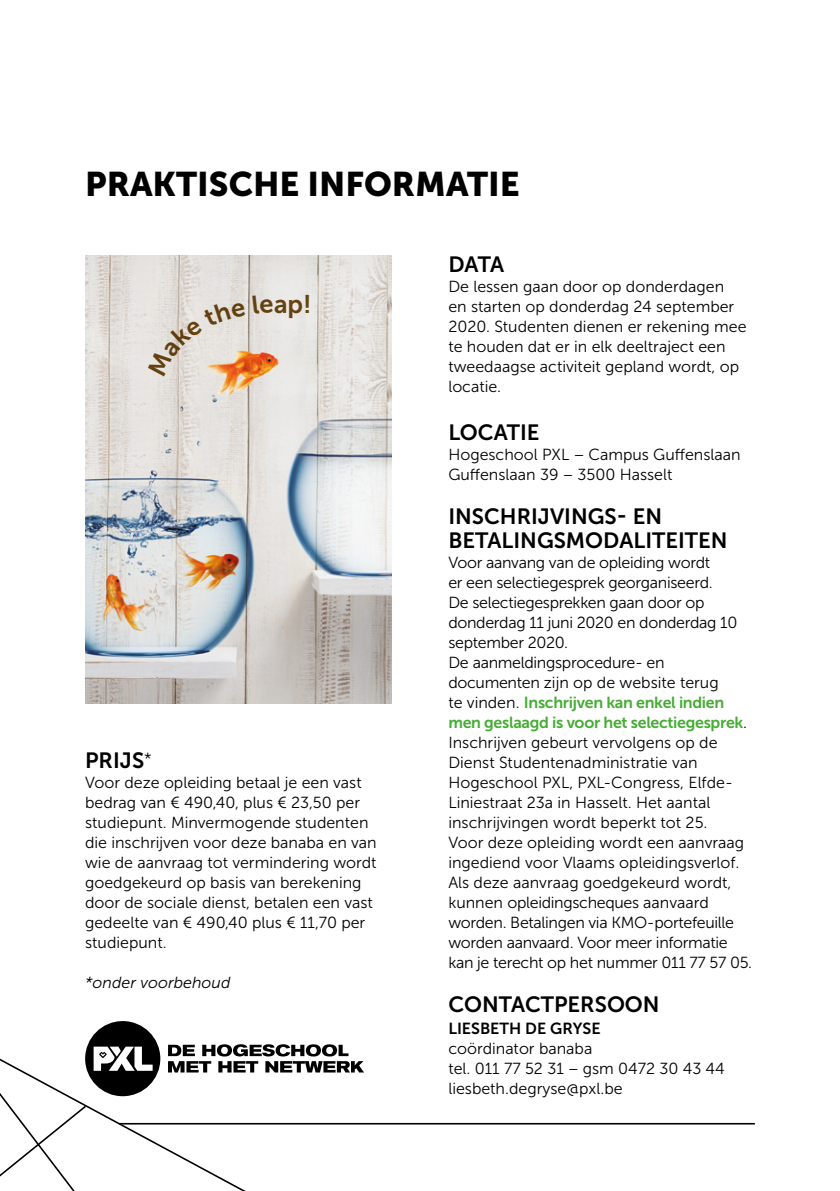
<style>
.page{position:relative;width:840px;height:1191px;background:#fff}
.page>*{position:absolute;margin:0;border:0;box-sizing:border-box;transform-origin:0 0}
.t1{font:34px "Museo Sans 900";color:#000}
.t2{font:25.6px "Museo Sans 700";color:#6f4a11}
.t3{font:22px/24px "Museo Sans 700";color:#000}
.t4{font:16px/20px "Museo Sans 300";color:#000}
.t5{font:16px/20px "Museo Sans 300";letter-spacing:-.02em;color:#000}
.t6{font:16px/20px "Museo Sans 700";letter-spacing:-.02em;color:#45ac34}
.t7{font:italic 16px "Museo Sans 300";color:#000}
.t8{font:16px "Museo Sans 700";color:#000}
.s1{font-size:25.4px}
.s2{font-family:"Museo Sans 300";color:#000}
</style>
<div class="page">
<img style="left:85px;top:255px;width:306px;height:448px">
<hr style="left:119px;top:1123px;width:635px;height:1px;background:#000">
<svg style="left:87px;top:1042px;width:213px;height:149px"></svg>
<div style="left:85px;top:1021px;width:75px;height:75px;background:#000;border-radius:50%"></div>
<svg style="left:0;top:1046px;width:152px;height:145px"></svg>
<svg style="left:168px;top:1044px;width:196px;height:28px"></svg>
<svg style="left:148px;top:301px;width:97px;height:75px;background:#e4dad1"></svg>
<svg style="left:252px;top:296px;width:21px;height:18px"></svg>
<h1 class="t1" style="left:85px;top:164px;width:436px">PRAKTISCHE INFORMATIE</h1>
<h2 class="t2" style="left:274px;top:289px;width:39px"><span class="s1">a</span>p!</h2>
<h3 class="t3" style="left:85px;top:748px;width:68px">PRIJS<sup>*</sup></h3>
<p class="t4" style="left:85px;top:773px;width:293px">Voor deze opleiding betaal je een vast bedrag van € 490,40, plus € 23,50 per studiepunt. Minvermogende studenten die inschrijven voor deze banaba en van wie de aanvraag tot vermindering wordt goedgekeurd op basis van berekening door de sociale dienst, betalen een vast gedeelte van € 490,40 plus € 11,70 per studiepunt.</p>
<p class="t7" style="left:85px;top:974px;width:147px">*onder voorbehoud</p>
<h3 class="t3" style="left:448px;top:252px;width:57px">DATA</h3>
<p class="t4" style="left:448px;top:276px;width:299px">De lessen gaan door op donderdagen<br>en starten op donderdag 24 september 2020. Studenten dienen er rekening mee te houden dat er in elk deeltraject een tweedaagse activiteit gepland wordt, op locatie.</p>
<h3 class="t3" style="left:448px;top:420px;width:93px">LOCATIE</h3>
<p class="t4" style="left:448px;top:444px;width:293px">Hogeschool PXL – Campus Guffenslaan<br>Guffenslaan 39 – 3500 Hasselt</p>
<h3 class="t3" style="left:448px;top:504px;width:280px">INSCHRIJVINGS- EN<br>BETALINGSMODALITEITEN</h3>
<p class="t5" style="left:448px;top:552px;width:290px">Voor aanvang van de opleiding wordt<br>er een selectiegesprek georganiseerd.<br>De selectiegesprekken gaan door op donderdag 11 juni 2020 en donderdag 10 september 2020.<br>De aanmeldingsprocedure- en documenten zijn op de website terug</p>
<p class="t6" style="left:448px;top:692px;width:300px"><span class="s2">te vinden.</span> Inschrijven kan enkel indien men geslaagd is voor het selectiegesprek<span class="s2">.</span></p>
<p class="t4" style="left:448px;top:732px;width:305px">Inschrijven gebeurt vervolgens op de Dienst Studentenadministratie van Hogeschool PXL, PXL-Congress, Elfde-Liniestraat 23a in Hasselt. Het aantal inschrijvingen wordt beperkt tot 25.<br>Voor deze opleiding wordt een aanvraag ingediend voor Vlaams opleidingsverlof.<br>Als deze aanvraag goedgekeurd wordt, kunnen opleidingscheques aanvaard worden. Betalingen via KMO-portefeuille worden aanvaard. Voor meer informatie kan je terecht op het nummer 011 77 57 05.</p>
<h3 class="t3" style="left:448px;top:992px;width:213px">CONTACTPERSOON</h3>
<p class="t8" style="left:448px;top:1019px;width:153px">LIESBETH DE GRYSE</p>
<p class="t4" style="left:448px;top:1038px;width:278px">coördinator banaba<br>tel. 011 77 52 31 – gsm 0472 30 43 44 liesbeth.degryse@pxl.be</p>
</div>
